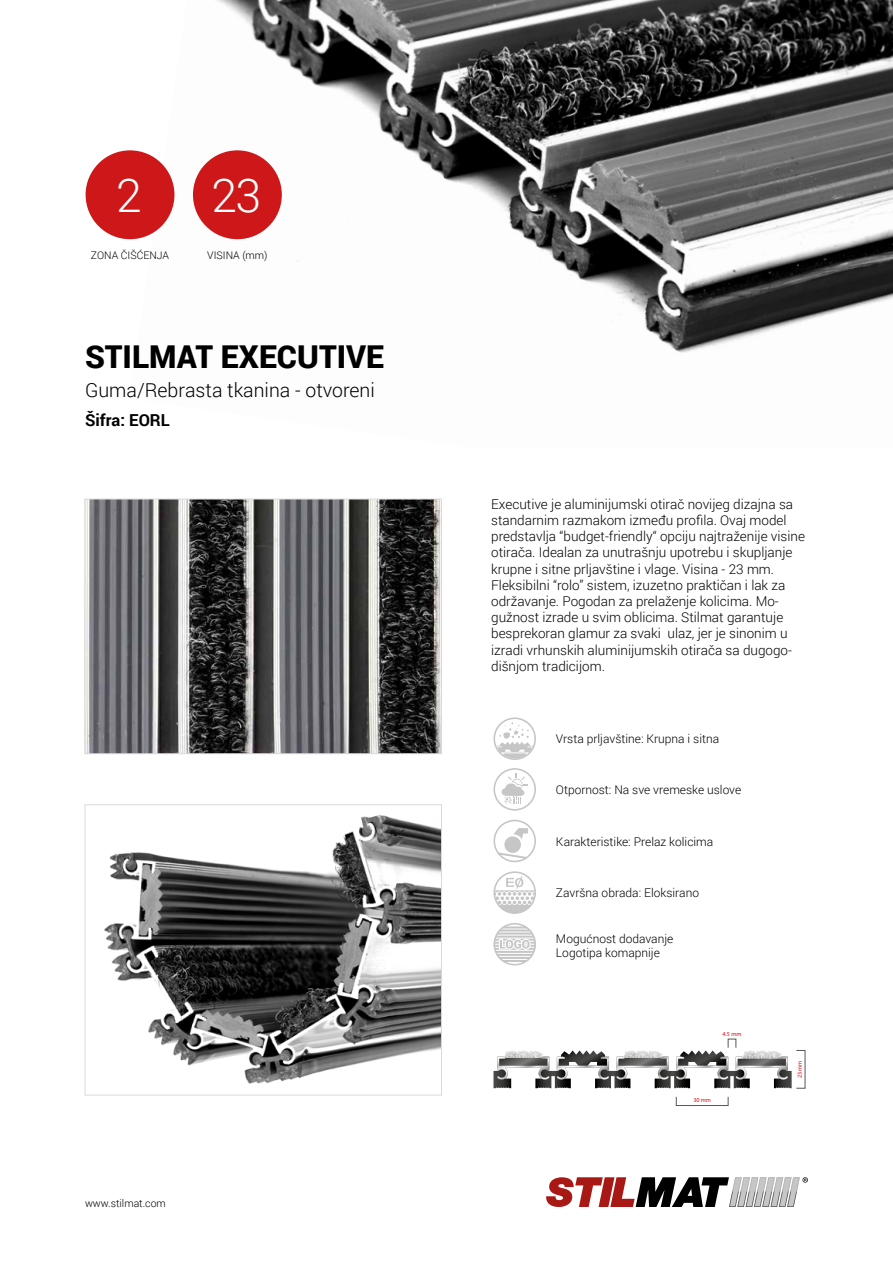
<style>
.page{position:relative;width:893px;height:1263px;background:#fff}
.page>*{position:absolute;margin:0;border:0;box-sizing:border-box;transform-origin:0 0}
.t1{font:300 46.5px "Roboto";color:#fff}
.t2{font:900 31.5px "Roboto";color:#000}
.t3{font:300 19.5px "Roboto";color:#000}
.t4{font:700 16.5px "Roboto";color:#000}
.t5{font:300 13.5px/16.2px "Roboto";color:#000}
.t6{font:300 12px/14.4px "Roboto";color:#000}
.t7{font:300 10.5px "Roboto";color:#000}
.t8{font:6.15px "Myriad Pro";color:#e30613}
</style>
<div class="page">
<svg style="left:546px;top:1177px;width:262px;height:30px"></svg>
<img style="left:129px;top:0;width:764px;height:353px">
<img style="left:87px;top:501px;width:353px;height:251px">
<div style="left:85px;top:499px;width:357px;height:255px;border:1px solid #dadada"></div>
<img style="left:104px;top:814px;width:336px;height:270px">
<div style="left:85px;top:804px;width:357px;height:291px;border:1px solid #dadada"></div>
<div style="left:676px;top:1097px;width:52px;height:9px;border:1px solid #575756"></div>
<svg style="left:493px;top:1050px;width:299px;height:38px"></svg>
<svg style="left:493px;top:768px;width:43px;height:43px"></svg>
<svg style="left:493px;top:717px;width:43px;height:43px"></svg>
<svg style="left:493px;top:820px;width:43px;height:42px"></svg>
<svg style="left:493px;top:871px;width:43px;height:43px"></svg>
<svg style="left:493px;top:923px;width:43px;height:42px"></svg>
<div style="left:86px;top:150px;width:88px;height:89px;background:#cd1719;border-radius:50%"></div>
<div style="left:193px;top:150px;width:89px;height:89px;background:#cd1719;border-radius:50%"></div>
<h1 class="t1" style="left:116px;top:163px;width:27px">2</h1>
<h1 class="t1" style="left:212px;top:163px;width:51px">23</h1>
<p class="t7" style="left:91px;top:248px;width:80px">ZONA ČIŠĆENJA</p>
<p class="t7" style="left:207px;top:248px;width:62px">VISINA (mm)</p>
<h2 class="t2" style="left:85px;top:334px;width:301px">STILMAT EXECUTIVE</h2>
<h3 class="t3" style="left:85px;top:377px;width:291px">Guma/Rebrasta tkanina - otvoreni</h3>
<p class="t4" style="left:85px;top:409px;width:86px">Šifra: EORL</p>
<p class="t7" style="left:85px;top:1196px;width:82px">www.stilmat.com</p>
<p class="t5" style="left:491px;top:495px;width:315px">Executive je aluminijumski otirač novijeg dizajna sa standarnim razmakom između profila. Ovaj model predstavlja “budget-friendly“ opciju najtraženije visine otirača. Idealan za unutrašnju upotrebu i skupljanje krupne i sitne prljavštine i vlage. Visina - 23 mm.<br>Fleksibilni “rolo” sistem, izuzetno praktičan i lak za održavanje. Pogodan za prelaženje kolicima. Mo&shy;gužnost izrade u svim oblicima. Stilmat garantuje besprekoran glamur za svaki ulaz, jer je sinonim u izradi vrhunskih aluminijumskih otirača sa dugogo&shy;dišnjom tradicijom.</p>
<p class="t6" style="left:556px;top:731px;width:165px">Vrsta prljavštine: Krupna i sitna</p>
<p class="t6" style="left:556px;top:782px;width:187px">Otpornost: Na sve vremeske uslove</p>
<p class="t6" style="left:556px;top:834px;width:159px">Karakteristike: Prelaz kolicima</p>
<p class="t6" style="left:556px;top:885px;width:145px">Završna obrada: Eloksirano</p>
<p class="t6" style="left:556px;top:931px;width:119px">Mogućnost dodavanje<br>Logotipa komapnije</p>
<p class="t8" style="left:722px;top:1030px;width:20px">4.5 mm</p>
<p class="t8" style="left:693px;top:1096px;width:19px">30 mm</p>
<p class="t8" style="left:796px;top:1078px;width:19px;rotate:-90deg">23 mm</p>
</div>
